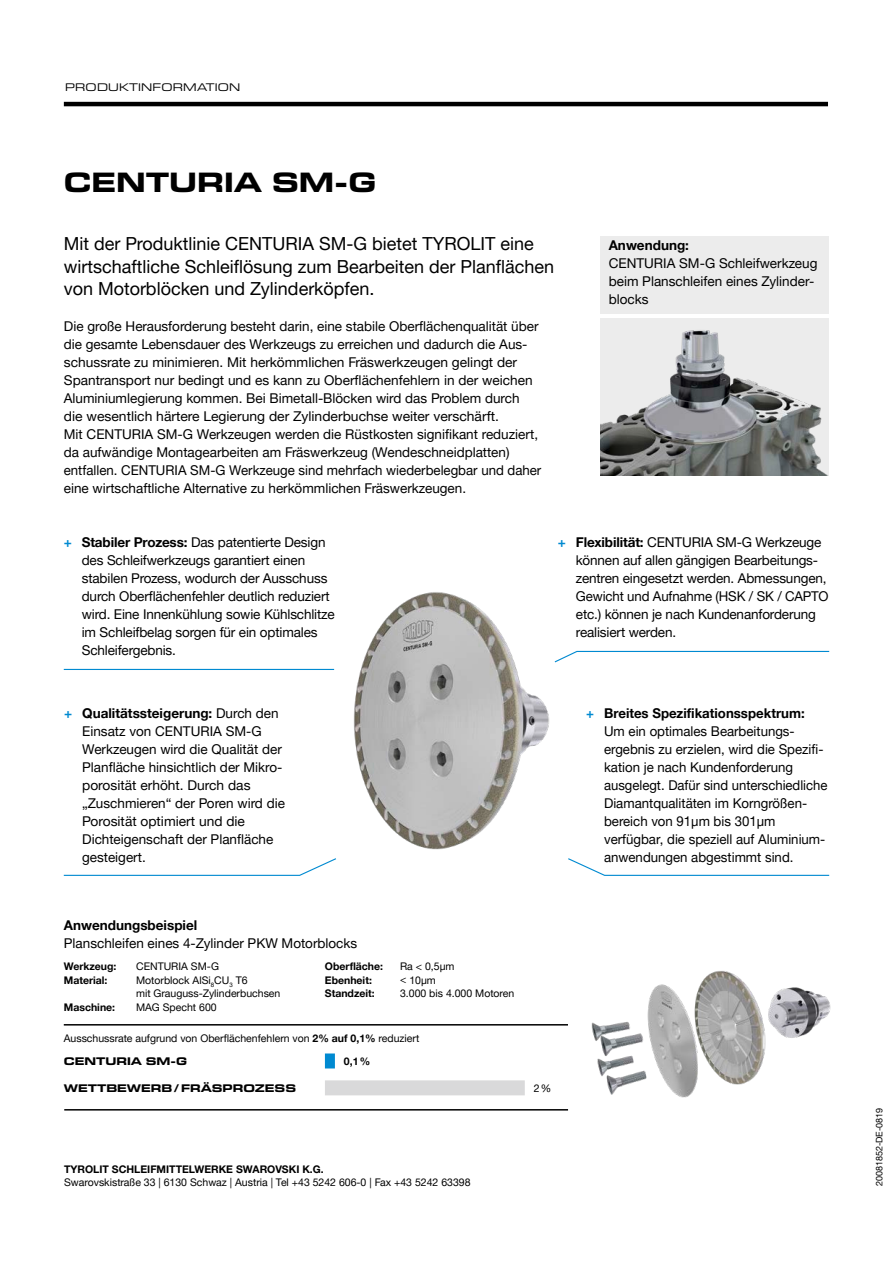
<style>
.page{position:relative;width:893px;height:1263px;background:#fff}
.page>*{position:absolute;margin:0;border:0;box-sizing:border-box;transform-origin:0 0}
.t1{font:700 expanded 28.5px "Eurostile Next W1 G";color:#000}
.t2{font:18px/22.5px "Helvetica Neue LTW1 G";color:#000}
.t3{font:13.5px/18px "Helvetica Neue LTW1 G";color:#000}
.t4{font:700 13.5px "Helvetica Neue LTW1 G";color:#000}
.t5{font:700 expanded 11.25px "Eurostile Next W1 G";color:#000}
.t6{font:expanded 11.25px "Eurostile Next W1 G";letter-spacing:.02em;color:#000}
.t7{font:10.5px/13.5px "Helvetica Neue LTW1 G";color:#000}
.t8{font:700 10.5px "Helvetica Neue LTW1 G";color:#000}
.t9{font:9px "Helvetica Neue LTW1 G";color:#000}
.s1{font-weight:700;color:#008ad1}
.s2{font-weight:700}
</style>
<div class="page">
<img style="left:353px;top:592px;width:197px;height:258px">
<hr style="left:64px;top:102px;width:764px;height:4px;background:#000">
<hr style="left:64px;top:1024px;width:504px;height:1px;background:#000">
<hr style="left:64px;top:1109px;width:504px;height:1px;background:#000">
<div style="left:325px;top:1053px;width:10px;height:15px;background:#008ad1"></div>
<div style="left:325px;top:1080px;width:200px;height:15px;background:#d9d9da"></div>
<svg style="left:568px;top:858px;width:262px;height:18px"></svg>
<svg style="left:63px;top:858px;width:273px;height:18px"></svg>
<hr style="left:64px;top:669px;width:270px;height:1px;background:#008ad1">
<svg style="left:554px;top:650px;width:276px;height:13px"></svg>
<div style="left:600px;top:318px;width:229px;height:157px;background:#ececec"></div>
<img style="left:600px;top:330px;width:227px;height:145px">
<div style="left:600px;top:236px;width:229px;height:77px;background:#ececec"></div>
<img style="left:591px;top:971px;width:240px;height:127px">
<p class="t6" style="left:65px;top:80px;width:177px">PRODUKTINFORMATION</p>
<h1 class="t1" style="left:64px;top:163px;width:314px">CENTURIA SM-G</h1>
<h2 class="t2" style="left:64px;top:233px;width:492px">Mit der Produktlinie CENTURIA SM-G bietet TYROLIT eine wirtschaftliche Schleiflösung zum Bearbeiten der Planflächen von Motorblöcken und Zylinderköpfen.</h2>
<p class="t3" style="left:64px;top:317px;width:479px">Die große Herausforderung besteht darin, eine stabile Oberflächenqualität über die gesamte Lebensdauer des Werkzeugs zu erreichen und dadurch die Aus&shy;schussrate zu minimieren. Mit herkömmlichen Fräswerkzeugen gelingt der Spantransport nur bedingt und es kann zu Oberflächenfehlern in der weichen Aluminiumlegierung kommen. Bei Bimetall-Blöcken wird das Problem durch die wesentlich härtere Legierung der Zylinderbuchse weiter verschärft.<br>Mit CENTURIA SM-G Werkzeugen werden die Rüstkosten signifikant reduziert, da aufwändige Montagearbeiten am Fräswerkzeug (Wendeschneidplatten) entfallen. CENTURIA SM-G Werkzeuge sind mehrfach wiederbelegbar und daher eine wirtschaftliche Alternative zu herkömmlichen Fräswerkzeugen.</p>
<p class="t4" style="left:609px;top:237px;width:82px">Anwendung:</p>
<p class="t3" style="left:609px;top:254px;width:210px">CENTURIA SM-G Schleifwerkzeug beim Planschleifen eines Zylinder&shy;blocks</p>
<p class="t3" style="left:82px;top:533px;width:254px;text-indent:-18px"><span class="s1">+</span> <span class="s2">Stabiler Prozess:</span> Das patentierte Design des Schleifwerkzeugs garantiert einen stabilen Prozess, wodurch der Ausschuss durch Oberflächenfehler deutlich reduziert wird. Eine Innenkühlung sowie Kühlschlitze im Schleifbelag sorgen für ein optimales Schleifergebnis.</p>
<p class="t3" style="left:82px;top:704px;width:204px;text-indent:-18px"><span class="s1">+</span> <span class="s2">Qualitätssteigerung:</span> Durch den<br>Einsatz von CENTURIA SM-G<br>Werkzeugen wird die Qualität der<br>Planfläche hinsichtlich der Mikro&shy;porosität erhöht. Durch das „Zuschmieren“ der Poren wird die<br>Porosität optimiert und die<br>Dichteigenschaft der Planfläche gesteigert.</p>
<p class="t3" style="left:576px;top:533px;width:254px;text-indent:-18px"><span class="s1">+</span> <span class="s2">Flexibilität:</span> CENTURIA SM-G Werkzeuge können auf allen gängigen Bearbeitungs&shy;zentren eingesetzt werden. Abmessungen, Gewicht und Aufnahme (HSK / SK / CAPTO etc.) können je nach Kundenanforderung realisiert werden.</p>
<p class="t3" style="left:604px;top:704px;width:225px;text-indent:-18px"><span class="s1">+</span> <span class="s2">Breites Spezifikationsspektrum:<br></span>Um ein optimales Bearbeitungs&shy;ergebnis zu erzielen, wird die Spezifi&shy;kation je nach Kundenforderung ausgelegt. Dafür sind unterschiedliche Diamantqualitäten im Korngrößen&shy;bereich von 91µm bis 301µm verfügbar, die speziell auf Aluminium&shy;anwendungen abgestimmt sind.</p>
<p class="t4" style="left:64px;top:917px;width:135px">Anwendungsbeispiel</p>
<p class="t3" style="left:64px;top:934px;width:295px">Planschleifen eines 4-Zylinder PKW Motorblocks</p>
<p class="t8" style="left:64px;top:960px;width:54px">Werkzeug:</p>
<p class="t7" style="left:136px;top:960px;width:84px">CENTURIA SM-G</p>
<p class="t8" style="left:64px;top:974px;width:45px">Material:</p>
<p class="t7" style="left:136px;top:973px;width:146px">Motorblock AlSi<sub>8</sub>CU<sub>3</sub> T6<br>mit Grauguss-Zylinderbuchsen</p>
<p class="t8" style="left:64px;top:1001px;width:53px">Maschine:</p>
<p class="t7" style="left:136px;top:1000px;width:82px">MAG Specht 600</p>
<p class="t8" style="left:325px;top:960px;width:60px">Oberfläche:</p>
<p class="t7" style="left:400px;top:960px;width:56px">Ra &lt; 0,5µm</p>
<p class="t8" style="left:325px;top:974px;width:49px">Ebenheit:</p>
<p class="t7" style="left:400px;top:973px;width:37px">&lt; 10µm</p>
<p class="t8" style="left:325px;top:987px;width:51px">Standzeit:</p>
<p class="t7" style="left:400px;top:987px;width:116px">3.000 bis 4.000 Motoren</p>
<p class="t7" style="left:64px;top:1032px;width:357px">Ausschussrate aufgrund von Oberflächenfehlern von <span class="s2">2% auf 0,1%</span> reduziert</p>
<p class="t5" style="left:64px;top:1053px;width:125px">CENTURIA SM-G</p>
<p class="t5" style="left:64px;top:1080px;width:234px">WETTBEWERB/FRÄSPROZESS</p>
<p class="t8" style="left:344px;top:1054px;width:28px">0,1%</p>
<p class="t7" style="left:534px;top:1081px;width:19px">2%</p>
<p class="t8" style="left:64px;top:1163px;width:261px">TYROLIT SCHLEIFMITTELWERKE SWAROVSKI K.G.</p>
<p class="t7" style="left:64px;top:1176px;width:408px">Swarovskistraße 33 | 6130 Schwaz | Austria | Tel +43 5242 606-0 | Fax +43 5242 63398</p>
<p class="t9" style="left:874px;top:1186px;width:80px;rotate:-90deg">20081852-DE-0819</p>
</div>
